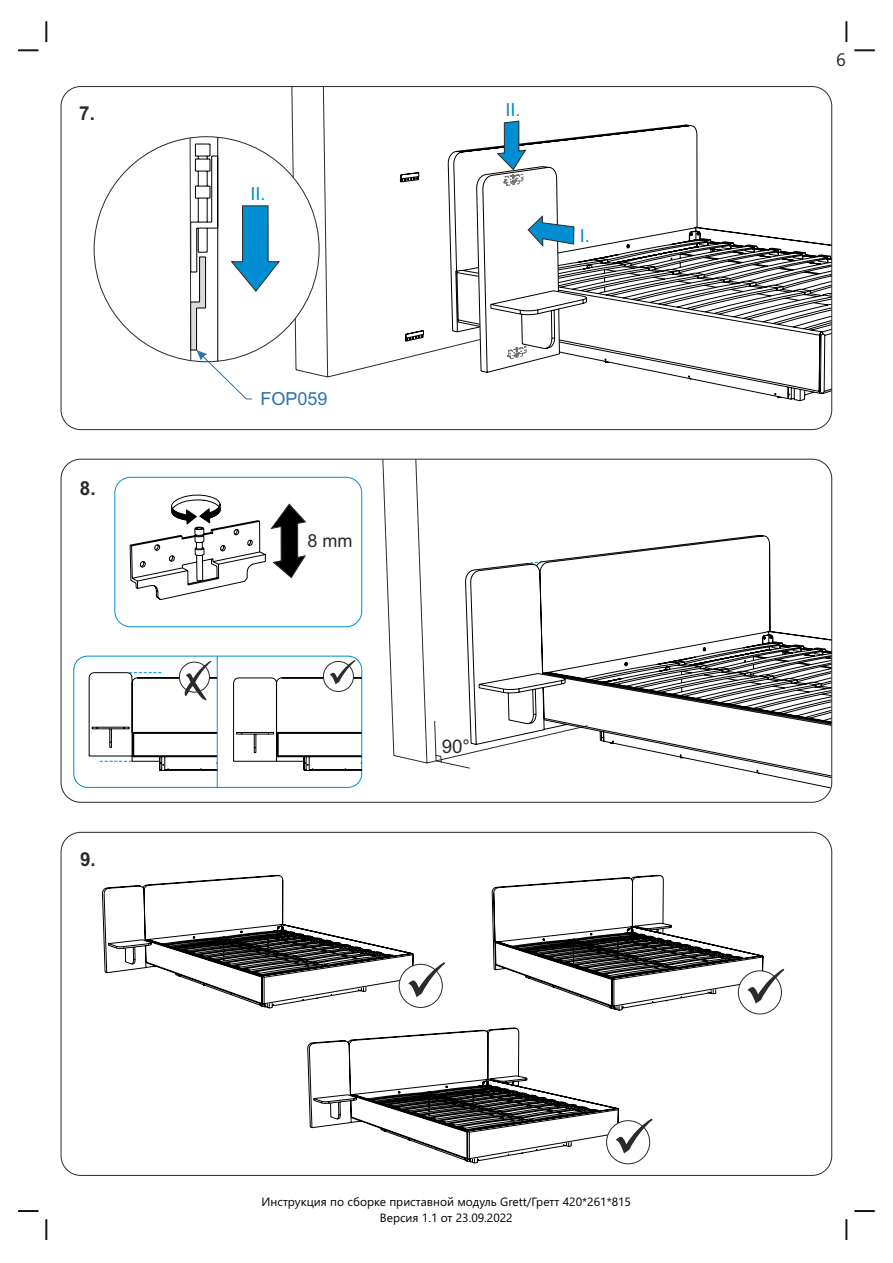
<style>
.page{position:relative;width:893px;height:1263px;background:#fff}
.page>*{position:absolute;margin:0;border:0;box-sizing:border-box;transform-origin:0 0}
.t1{font:700 19.35px "Arial";color:#2b2a29}
.t2{font:18.75px "Arial";color:#2b2a29}
.t3{font:18px "Arial";color:#008dd2}
.t4{font:18px "Arial";color:#2e72a9}
.t5{font:18px "Arial";color:#2b2a29}
.t6{font:18px "Segoe UI";color:#2b2a29}
.t7{font:12px/15.9px "Segoe UI";color:#000;text-align:center}
</style>
<div class="page">
<hr style="left:18px;top:49px;width:20px;height:2px;background:#000">
<hr style="left:854px;top:49px;width:21px;height:2px;background:#000">
<hr style="left:18px;top:1210px;width:20px;height:2px;background:#000">
<hr style="left:854px;top:1210px;width:21px;height:2px;background:#000">
<hr style="left:45px;top:21px;width:2px;height:21px;background:#000">
<hr style="left:45px;top:1219px;width:2px;height:21px;background:#000">
<hr style="left:845px;top:21px;width:2px;height:21px;background:#000">
<hr style="left:845px;top:1219px;width:2px;height:21px;background:#000">
<svg style="left:18px;top:50px;width:20px;height:1px"></svg>
<svg style="left:854px;top:50px;width:21px;height:1px"></svg>
<svg style="left:18px;top:1211px;width:20px;height:1px"></svg>
<svg style="left:854px;top:1211px;width:21px;height:1px"></svg>
<svg style="left:46px;top:21px;width:1px;height:21px"></svg>
<svg style="left:46px;top:1219px;width:1px;height:21px"></svg>
<svg style="left:846px;top:21px;width:1px;height:21px"></svg>
<svg style="left:846px;top:1219px;width:1px;height:21px"></svg>
<svg style="left:587px;top:125px;width:243px;height:276px"></svg>
<svg style="left:306px;top:88px;width:170px;height:289px"></svg>
<div style="left:94px;top:137px;width:225px;height:225px;background:#fefefe;border:1px solid #2b2a29;border-radius:50%"></div>
<svg style="left:476px;top:121px;width:111px;height:252px"></svg>
<svg style="left:382px;top:461px;width:52px;height:302px"></svg>
<svg style="left:434px;top:721px;width:31px;height:47px"></svg>
<div style="left:73px;top:656px;width:289px;height:132px;border:1px solid #008dd2;border-radius:14px"></div>
<hr style="left:217px;top:656px;width:1px;height:131px;background:#008dd2">
<svg style="left:233px;top:660px;width:129px;height:111px"></svg>
<svg style="left:89px;top:661px;width:129px;height:110px"></svg>
<svg style="left:123px;top:88px;width:183px;height:512px"></svg>
<div style="left:114px;top:477px;width:248px;height:150px;border:1px solid #008dd2;border-radius:16px"></div>
<svg style="left:465px;top:535px;width:367px;height:253px"></svg>
<svg style="left:738px;top:971px;width:44px;height:43px"></svg>
<svg style="left:492px;top:875px;width:292px;height:136px"></svg>
<svg style="left:307px;top:1028px;width:346px;height:135px"></svg>
<svg style="left:102px;top:875px;width:343px;height:133px"></svg>
<h1 class="t1" style="left:79px;top:106px;width:17px">7.</h1>
<h1 class="t1" style="left:80px;top:481px;width:17px">8.</h1>
<h1 class="t1" style="left:80px;top:852px;width:17px">9.</h1>
<h3 class="t3" style="left:251px;top:187px;width:17px">II.</h3>
<h3 class="t4" style="left:260px;top:392px;width:69px">FOP059</h3>
<h3 class="t5" style="left:307px;top:534px;width:46px">8 mm</h3>
<h3 class="t3" style="left:505px;top:103px;width:17px">II.</h3>
<h3 class="t3" style="left:580px;top:229px;width:12px">I.</h3>
<h2 class="t2" style="left:442px;top:739px;width:30px">90°</h2>
<p class="t7" style="left:262px;top:1194px;width:371px">Инструкция по сборке приставной модуль Grett/Гретт 420*261*815<br>Версия 1.1 от 23.09.2022</p>
<h3 class="t6" style="left:836px;top:53px;width:11px">6</h3>
</div>
